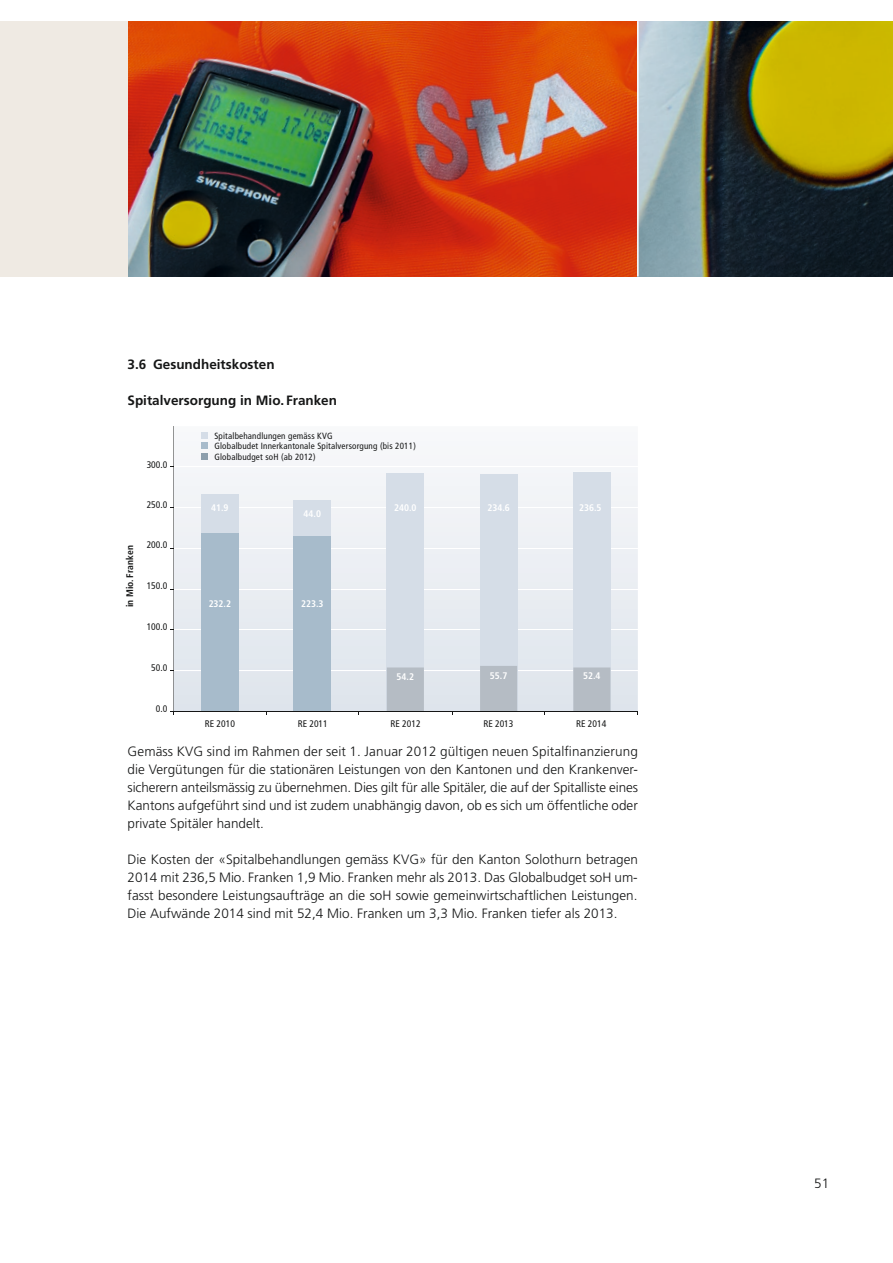
<style>
.page{position:relative;width:893px;height:1263px;background:#fff}
.page>*{position:absolute;margin:0;border:0;box-sizing:border-box;transform-origin:0 0}
.t1{font:300 13.5px/18px "Frutiger";color:#151616;text-align:justify}
.t2{font:700 13.5px "Frutiger";color:#151616}
.t3{font:condensed 9.6px "Frutiger";color:#151616}
.t4{font:700 condensed 9.6px "Frutiger";color:#fff}
.t5{font:700 condensed 9.6px "Frutiger";color:#151616}
.t6{font:condensed 9px/10.5px "Frutiger";letter-spacing:.02em;color:#151616}
</style>
<div class="page">
<img style="left:128px;top:21px;width:765px;height:255px">
<div style="left:0;top:21px;width:128px;height:255px;background:#efeae3"></div>
<hr style="left:637px;top:21px;width:2px;height:255px;background:#fff">
<svg style="left:174px;top:432px;width:464px;height:279px"></svg>
<hr style="left:174px;top:670px;width:464px;height:1px;background:#fff">
<hr style="left:174px;top:630px;width:464px;height:1px;background:#fff">
<hr style="left:174px;top:589px;width:464px;height:1px;background:#fff">
<hr style="left:174px;top:548px;width:464px;height:1px;background:#fff">
<hr style="left:174px;top:507px;width:464px;height:1px;background:#fff">
<hr style="left:174px;top:467px;width:464px;height:1px;background:#fff">
<div style="left:201px;top:494px;width:37px;height:217px;background:#a7bbcb"></div>
<div style="left:201px;top:494px;width:37px;height:38px;background:#d5dde7"></div>
<div style="left:294px;top:501px;width:37px;height:210px;background:#a7bbcb"></div>
<div style="left:294px;top:501px;width:37px;height:35px;background:#d5dde7"></div>
<div style="left:387px;top:473px;width:37px;height:238px;background:#d5dde7"></div>
<div style="left:387px;top:667px;width:37px;height:44px;background:#b5bcc4"></div>
<svg style="left:171px;top:426px;width:3px;height:288px"></svg>
<div style="left:202px;top:432px;width:6px;height:7px;background:#d5dde7"></div>
<svg style="left:202px;top:443px;width:6px;height:10px"></svg>
<div style="left:202px;top:453px;width:6px;height:7px;background:#8d9fad"></div>
<div style="left:480px;top:474px;width:37px;height:237px;background:#d5dde7"></div>
<div style="left:480px;top:666px;width:37px;height:45px;background:#b5bcc4"></div>
<div style="left:573px;top:472px;width:37px;height:239px;background:#d5dde7"></div>
<div style="left:573px;top:667px;width:37px;height:44px;background:#b5bcc4"></div>
<hr style="left:173px;top:711px;width:465px;height:1px;background:#151616">
<p class="t2" style="left:128px;top:356px;width:149px">3.6 Gesundheitskosten</p>
<p class="t2" style="left:128px;top:392px;width:211px">Spitalversorgung in Mio. Franken</p>
<p class="t5" style="left:124px;top:607px;width:63px;rotate:-90deg">in Mio. Franken</p>
<p class="t3" style="left:147px;top:459px;width:22px">300.0</p>
<p class="t3" style="left:147px;top:499px;width:22px">250.0</p>
<p class="t3" style="left:147px;top:539px;width:22px">200.0</p>
<p class="t3" style="left:147px;top:580px;width:22px">150.0</p>
<p class="t3" style="left:147px;top:621px;width:22px">100.0</p>
<p class="t3" style="left:151px;top:662px;width:18px">50.0</p>
<p class="t3" style="left:156px;top:703px;width:13px">0.0</p>
<p class="t6" style="left:214px;top:430px;width:203px">Spitalbehandlungen gemäss KVG<br>Globalbudet Innerkantonale Spitalversorgung (bis 2011)<br>Globalbudget soH (ab 2012)</p>
<p class="t4" style="left:211px;top:502px;width:19px">41.9</p>
<p class="t4" style="left:209px;top:598px;width:24px">232.2</p>
<p class="t4" style="left:304px;top:508px;width:19px">44.0</p>
<p class="t4" style="left:301px;top:598px;width:24px">223.3</p>
<p class="t4" style="left:394px;top:502px;width:24px">240.0</p>
<p class="t4" style="left:397px;top:671px;width:19px">54.2</p>
<p class="t4" style="left:487px;top:502px;width:24px">234.6</p>
<p class="t4" style="left:490px;top:670px;width:19px">55.7</p>
<p class="t4" style="left:579px;top:502px;width:24px">236.5</p>
<p class="t4" style="left:583px;top:670px;width:19px">52.4</p>
<p class="t3" style="left:205px;top:718px;width:32px">RE 2010</p>
<p class="t3" style="left:298px;top:718px;width:32px">RE 2011</p>
<p class="t3" style="left:391px;top:718px;width:32px">RE 2012</p>
<p class="t3" style="left:483px;top:718px;width:32px">RE 2013</p>
<p class="t3" style="left:576px;top:718px;width:32px">RE 2014</p>
<p class="t1" style="left:128px;top:742px;width:512px">Gemäss KVG sind im Rahmen der seit 1. Januar 2012 gültigen neuen Spitalfinanzierung die Vergütungen für die stationären Leistungen von den Kantonen und den Krankenver&shy;sicherern anteilsmässig zu übernehmen. Dies gilt für alle Spitäler, die auf der Spitalliste eines Kantons aufgeführt sind und ist zudem unabhängig davon, ob es sich um öffentliche oder private Spitäler handelt.</p>
<p class="t1" style="left:128px;top:850px;width:512px">Die Kosten der «Spitalbehandlungen gemäss KVG» für den Kanton Solothurn betragen 2014 mit 236,5 Mio. Franken 1,9 Mio. Franken mehr als 2013. Das Globalbudget soH um&shy;fasst besondere Leistungsaufträge an die soH sowie gemeinwirtschaftlichen Leistungen.<br>Die Aufwände 2014 sind mit 52,4 Mio. Franken um 3,3 Mio. Franken tiefer als 2013.</p>
<p class="t1" style="left:814px;top:1174px;width:17px">51</p>
</div>
